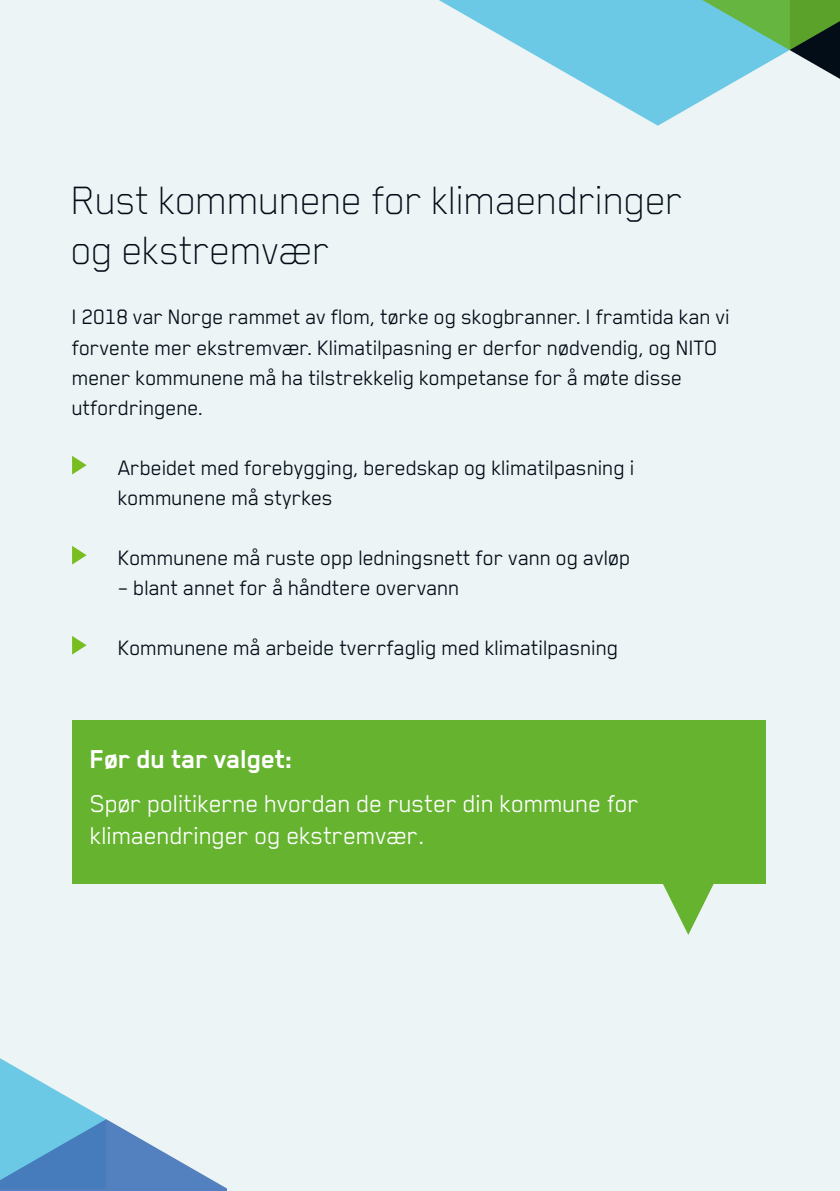
<style>
.page{position:relative;width:840px;height:1191px;background:#fff}
.page>*{position:absolute;margin:0;border:0;box-sizing:border-box;transform-origin:0 0}
.t1{font:100 46px/50px "Blender";letter-spacing:-.02em;color:#030d18}
.t2{font:700 30px "Blender";letter-spacing:-.02em;color:#fff}
.t3{font:28px/32px "Blender";letter-spacing:-.02em;color:#fff}
.t4{font:24px/30px "Blender Pro";letter-spacing:-.02em;color:#030d18}
</style>
<div class="page">
<div style="left:0;top:0;width:839px;height:1191px;background:#edf4f5"></div>
<svg style="left:72px;top:456px;width:15px;height:18px"></svg>
<svg style="left:72px;top:546px;width:15px;height:18px"></svg>
<svg style="left:72px;top:636px;width:15px;height:18px"></svg>
<svg style="left:439px;top:0;width:300px;height:126px;fill:#6cc9e6"></svg>
<svg style="left:668px;top:0;width:171px;height:79px;background:#6cb2a0"></svg>
<svg style="left:0;top:1058px;width:227px;height:133px"></svg>
<div style="left:72px;top:720px;width:693px;height:163px;background:#65b32e"></div>
<svg style="left:660px;top:883px;width:55px;height:52px"></svg>
<h1 class="t1" style="left:72px;top:173px;width:613px">Rust kommunene for klimaendringer og ekstremvær</h1>
<p class="t4" style="left:72px;top:301px;width:659px">I 2018 var Norge rammet av flom, tørke og skogbranner. I framtida kan vi forvente mer ekstremvær. Klimatilpasning er derfor nødvendig, og NITO mener kommunene må ha tilstrekkelig kompetanse for å møte disse utfordringene.</p>
<p class="t4" style="left:118px;top:451px;width:518px">Arbeidet med forebygging, beredskap og klimatilpasning i kommunene må styrkes</p>
<p class="t4" style="left:118px;top:541px;width:514px">Kommunene må ruste opp ledningsnett for vann og avløp</p>
<p class="t4" style="left:118px;top:571px;width:343px">– blant annet for å håndtere overvann</p>
<p class="t4" style="left:118px;top:631px;width:502px">Kommunene må arbeide tverrfaglig med klimatilpasning</p>
<p class="t2" style="left:91px;top:742px;width:204px">Før du tar valget:</p>
<p class="t3" style="left:91px;top:786px;width:550px">Spør politikerne hvordan de ruster din kommune for klimaendringer og ekstremvær.</p>
</div>
